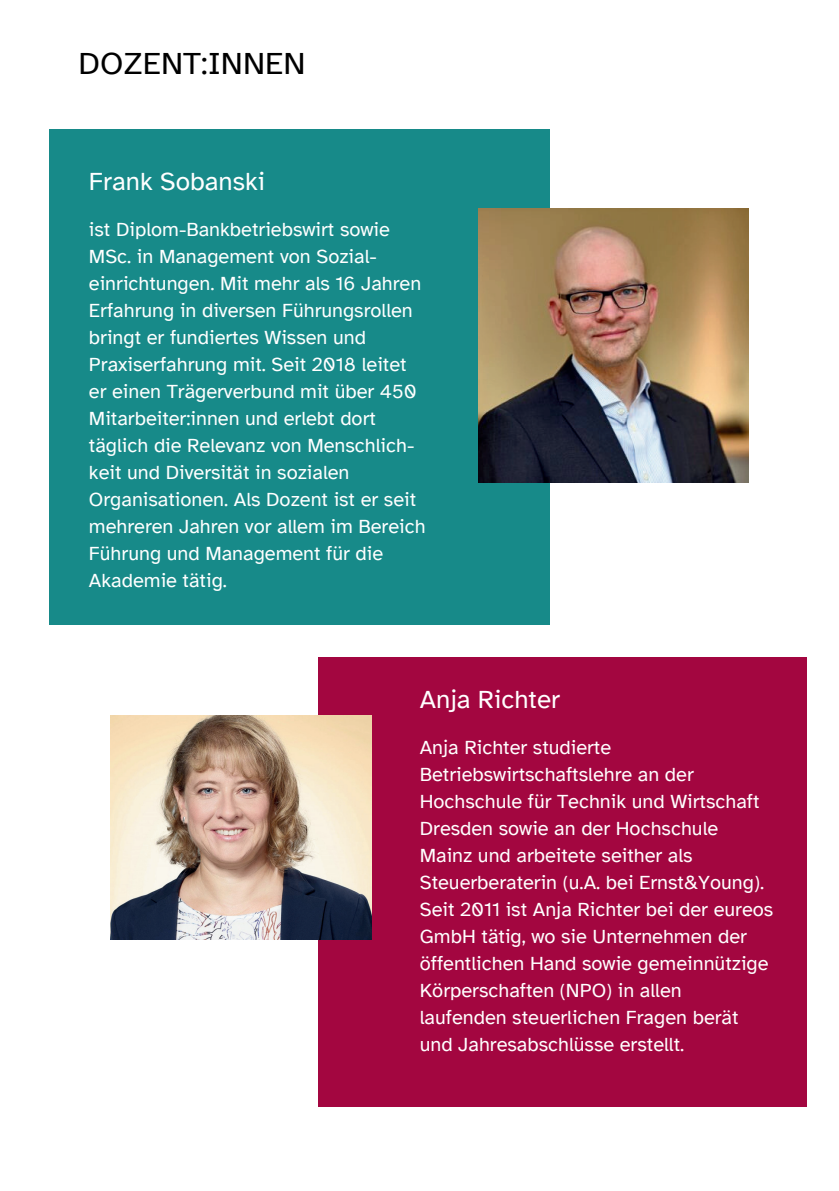
<style>
.page{position:relative;width:839px;height:1191px;background:#fff}
.page>*{position:absolute;margin:0;border:0;box-sizing:border-box;transform-origin:0 0}
.t1{font:32px "Atkinson Hyperlegible";color:#000}
.t2{font:26px "Atkinson Hyperlegible";color:#fff}
.t3{font:20px/27px "Atkinson Hyperlegible";color:#fff}
</style>
<div class="page">
<div style="left:50px;top:129px;width:499px;height:496px;background:#178a89"></div>
<div style="left:318px;top:657px;width:488px;height:450px;background:#a30640"></div>
<img style="left:111px;top:716px;width:261px;height:223px">
<img style="left:478px;top:208px;width:270px;height:275px">
<h1 class="t1" style="left:78px;top:45px;width:228px">DOZENT:INNEN</h1>
<h2 class="t2" style="left:89px;top:166px;width:178px">Frank Sobanski</h2>
<p class="t3" style="left:89px;top:216px;width:338px">ist Diplom-Bankbetriebswirt sowie MSc. in Management von Sozial&shy;einrichtungen. Mit mehr als 16 Jahren Erfahrung in diversen Führungsrollen bringt er fundiertes Wissen und Praxiserfahrung mit. Seit 2018 leitet er einen Trägerverbund mit über 450<br>Mitarbeiter:innen und erlebt dort täglich die Relevanz von Menschlich&shy;keit und Diversität in sozialen Organisationen. Als Dozent ist er seit mehreren Jahren vor allem im Bereich Führung und Management für die Akademie tätig.</p>
<h2 class="t2" style="left:420px;top:685px;width:142px">Anja Richter</h2>
<p class="t3" style="left:420px;top:734px;width:355px">Anja Richter studierte Betriebswirtschaftslehre an der Hochschule für Technik und Wirtschaft Dresden sowie an der Hochschule Mainz und arbeitete seither als Steuerberaterin (u.A. bei Ernst&amp;Young).<br>Seit 2011 ist Anja Richter bei der eureos GmbH tätig, wo sie Unternehmen der öffentlichen Hand sowie gemeinnützige Körperschaften (NPO) in allen laufenden steuerlichen Fragen berät und Jahresabschlüsse erstellt.</p>
</div>
